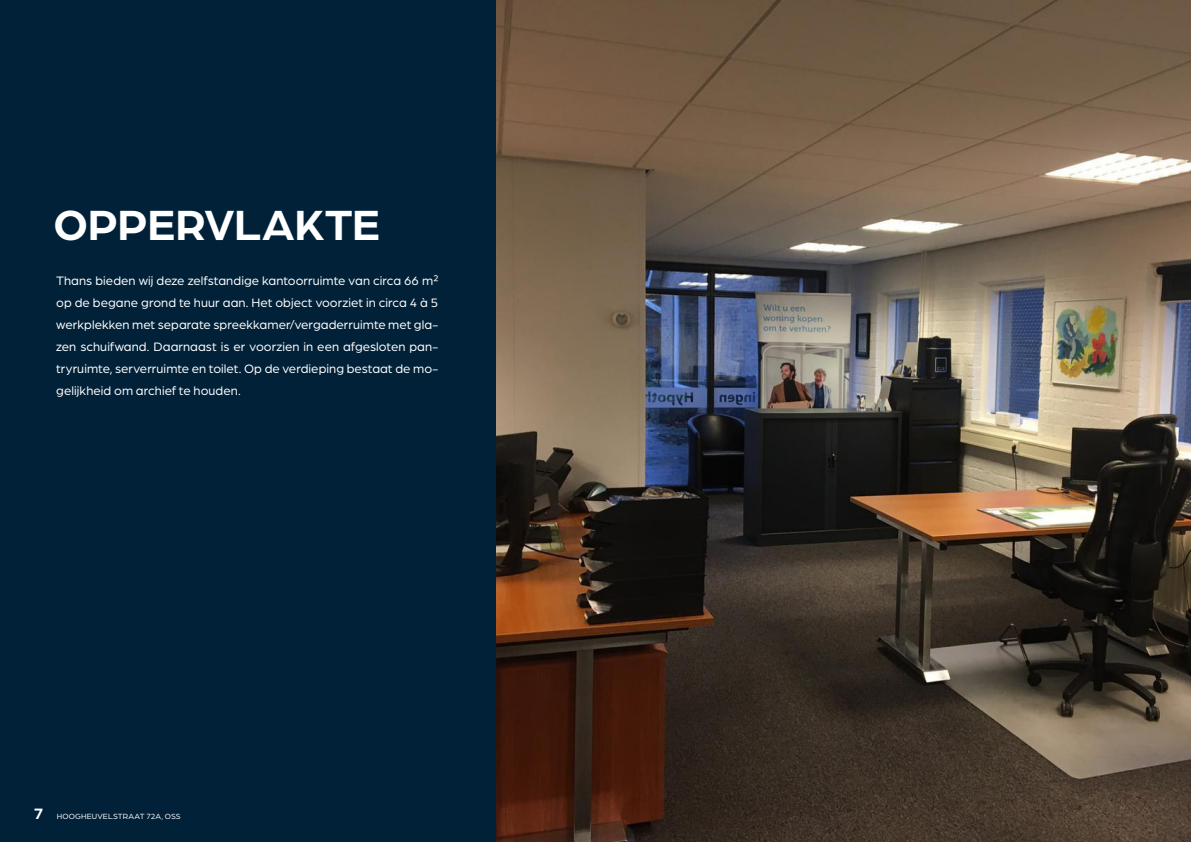
<style>
.page{position:relative;width:1191px;height:842px;background:#fff}
.page>*{position:absolute;margin:0;border:0;box-sizing:border-box;transform-origin:0 0}
.Koppen_groot_wit{font:700 45px "Arboria";letter-spacing:-.005em;color:#fff}
.Broodtekst_wit{font:13px/22px "Arboria";letter-spacing:.005em;color:#fff;text-align:justify}
.t1{font:8px "Arboria";letter-spacing:.02em;color:#fff}
.s1{font-weight:700;font-size:16px}
</style>
<div class="page">
<div style="left:0;top:0;width:497px;height:842px;background:#002138"></div>
<img style="left:496px;top:0;width:695px;height:842px">
<p class="Koppen_groot_wit" style="left:53px;top:194px;width:328px">OPPERVLAKTE</p>
<p class="Broodtekst_wit" style="left:56px;top:269px;width:384px">Thans bieden wij deze zelfstandige kantoorruimte van circa 66 m² op de begane grond te huur aan. Het object voorziet in circa 4 à 5 werkplekken met separate spreekkamer/vergaderruimte met gla&shy;zen schuifwand. Daarnaast is er voorzien in een afgesloten pan&shy;tryruimte, serverruimte en toilet. Op de verdieping bestaat de mo&shy;gelijkheid om archief te houden.</p>
<p class="t1" style="left:34px;top:811px;width:148px"><span class="s1">7</span> HOOGHEUVELSTRAAT 72A, OSS</p>
</div>
